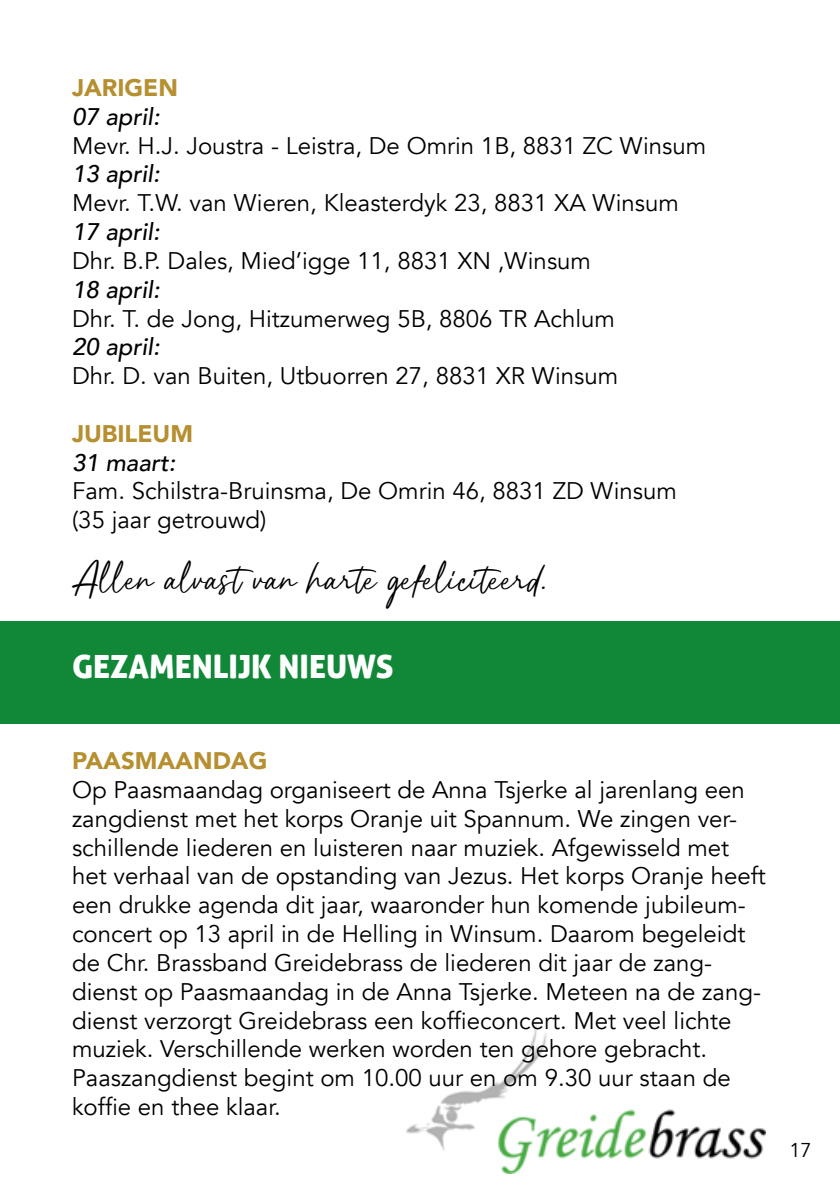
<style>
.page{position:relative;width:840px;height:1191px;background:#fff}
.page>*{position:absolute;margin:0;border:0;box-sizing:border-box;transform-origin:0 0}
.t1{font:32px "Bachelorette PERSONALUSEONLY";color:#000}
.t2{font:32px "Aller Display";color:#fff}
.t3{font:24px/28.8px "Avenir";color:#000}
.t4{font:italic 500 24px "Avenir";color:#000}
.t5{font:900 24px "Avenir";color:#b58f30}
.t6{font:20px "Avenir";color:#000}
</style>
<div class="page">
<div style="left:0;top:621px;width:839px;height:102px;background:#108838"></div>
<img style="left:406px;top:1024px;width:359px;height:150px">
<p class="t5" style="left:72px;top:67px;width:107px">JARIGEN</p>
<p class="t4" style="left:72px;top:102px;width:89px">07 april:</p>
<p class="t3" style="left:72px;top:131px;width:635px">Mevr. H.J. Joustra - Leistra, De Omrin 1B, 8831 ZC Winsum</p>
<p class="t4" style="left:72px;top:160px;width:89px">13 april:</p>
<p class="t3" style="left:72px;top:189px;width:608px">Mevr. T.W. van Wieren, Kleasterdyk 23, 8831 XA Winsum</p>
<p class="t4" style="left:72px;top:217px;width:89px">17 april:</p>
<p class="t3" style="left:72px;top:247px;width:520px">Dhr. B.P. Dales, Mied’igge 11, 8831 XN ,Winsum</p>
<p class="t4" style="left:72px;top:275px;width:89px">18 april:</p>
<p class="t3" style="left:72px;top:304px;width:544px">Dhr. T. de Jong, Hitzumerweg 5B, 8806 TR Achlum</p>
<p class="t4" style="left:72px;top:333px;width:89px">20 april:</p>
<p class="t3" style="left:72px;top:362px;width:547px">Dhr. D. van Buiten, Utbuorren 27, 8831 XR Winsum</p>
<p class="t5" style="left:72px;top:413px;width:122px">JUBILEUM</p>
<p class="t4" style="left:72px;top:448px;width:105px">31 maart:</p>
<p class="t3" style="left:72px;top:477px;width:606px">Fam. Schilstra-Bruinsma, De Omrin 46, 8831 ZD Winsum (35 jaar getrouwd)</p>
<h1 class="t1" style="left:72px;top:565px;width:475px">Allen alvastvan harte gefeliciteerd.</h1>
<h1 class="t2" style="left:72px;top:646px;width:323px">GEZAMENLIJK NIEUWS</h1>
<p class="t5" style="left:72px;top:740px;width:197px">PAASMAANDAG</p>
<p class="t3" style="left:72px;top:776px;width:694px">Op Paasmaandag organiseert de Anna Tsjerke al jarenlang een zangdienst met het korps Oranje uit Spannum. We zingen ver&shy;schillende liederen en luisteren naar muziek. Afgewisseld met het verhaal van de opstanding van Jezus. Het korps Oranje heeft een drukke agenda dit jaar, waaronder hun komende jubileum&shy;concert op 13 april in de Helling in Winsum. Daarom begeleidt de Chr. Brassband Greidebrass de liederen dit jaar de zang&shy;dienst op Paasmaandag in de Anna Tsjerke. Meteen na de zang&shy;dienst verzorgt Greidebrass een koffieconcert. Met veel lichte muziek. Verschillende werken worden ten gehore gebracht.<br>Paaszangdienst begint om 10.00 uur en om 9.30 uur staan de koffie en thee klaar.</p>
<p class="t6" style="left:788px;top:1138px;width:24px">17</p>
</div>
